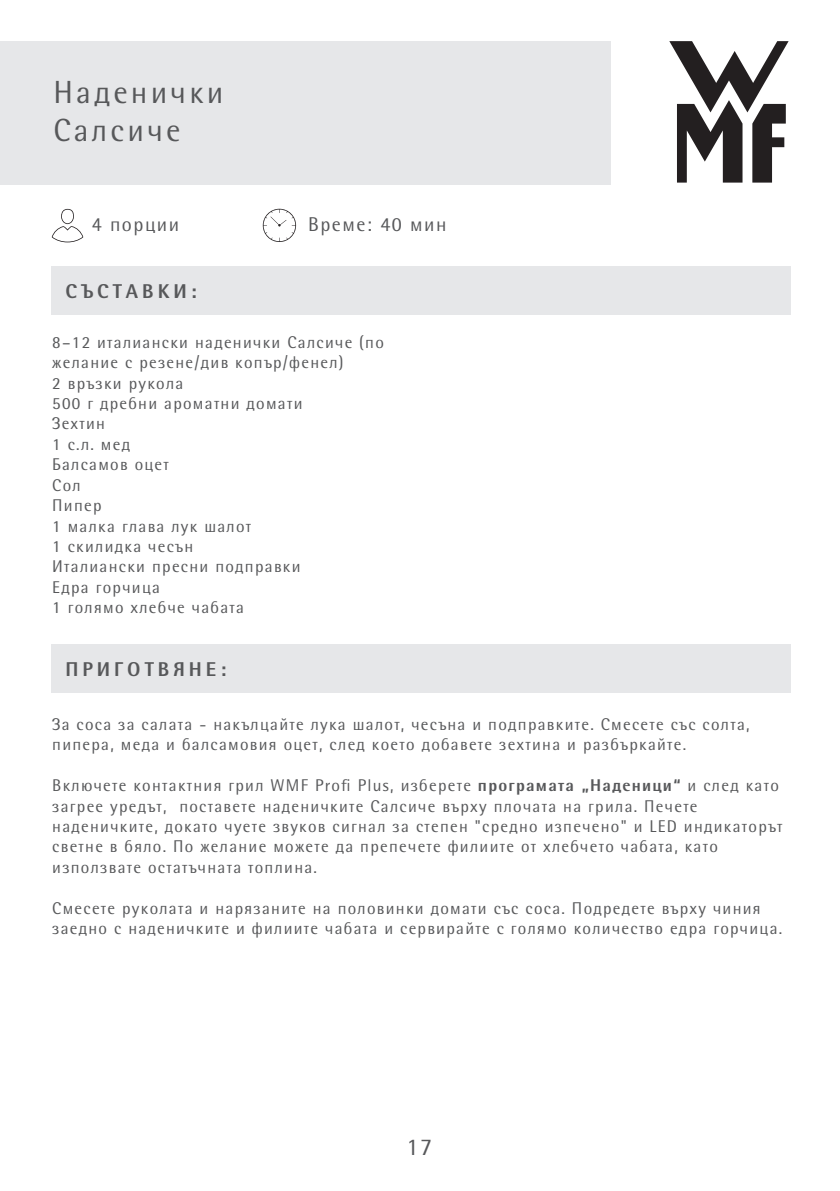
<style>
.page{position:relative;width:840px;height:1191px;background:#fff}
.page>*{position:absolute;margin:0;border:0;box-sizing:border-box;transform-origin:0 0}
.t1{font:32px/38.4px "WMF Rotis";letter-spacing:.1em;color:#57585a}
.t2{font:24px "WMF Rotis";color:#57585a}
.t3{font:700 20px "WMF Rotis";letter-spacing:.2em;color:#57585a}
.t4{font:20px "WMF Rotis";letter-spacing:.075em;color:#57585a}
.t5{font:17px/20.4px "WMF Rotis";letter-spacing:.075em;color:#57585a}
.s1{font-weight:700}
</style>
<div class="page">
<div style="left:0;top:41px;width:610px;height:144px;background:#e6e7e9"></div>
<svg style="left:669px;top:41px;width:119px;height:142px"></svg>
<div style="left:51px;top:266px;width:740px;height:48px;background:#e6e7e9"></div>
<svg style="left:263px;top:209px;width:33px;height:33px"></svg>
<svg style="left:52px;top:209px;width:31px;height:33px"></svg>
<div style="left:51px;top:644px;width:740px;height:48px;background:#e6e7e9"></div>
<h1 class="t1" style="left:53px;top:72px;width:171px">Наденички<br>Салсиче</h1>
<p class="t4" style="left:92px;top:212px;width:89px">4 порции</p>
<p class="t4" style="left:308px;top:212px;width:140px">Време: 40 мин</p>
<p class="t3" style="left:65px;top:279px;width:133px">СЪСТАВКИ:</p>
<p class="t5" style="left:52px;top:332px;width:333px">8–12 италиански наденички Салсиче (по желание с резене/див копър/фенел)<br>2 връзки рукола<br>500 г дребни ароматни домати<br>Зехтин<br>1 с.л. мед<br>Балсамов оцет<br>Сол<br>Пипер<br>1 малка глава лук шалот<br>1 скилидка чесън<br>Италиански пресни подправки<br>Едра горчица<br>1 голямо хлебче чабата</p>
<p class="t3" style="left:65px;top:657px;width:162px">ПРИГОТВЯНЕ:</p>
<p class="t5" style="left:52px;top:714px;width:698px">За соса за салата - накълцайте лука шалот, чесъна и подправките. Смесете със солта, пипера, меда и балсамовия оцет, след което добавете зехтина и разбъркайте.</p>
<p class="t5" style="left:52px;top:775px;width:731px">Включете контактния грил WMF Profi Plus, изберете <span class="s1">програмата „Наденици“</span> и след като загрее уредът, поставете наденичките Салсиче върху плочата на грила. Печете наденичките, докато чуете звуков сигнал за степен "средно изпечено" и LED индикаторът светне в бяло. По желание можете да препечете филиите от хлебчето чабата, като използвате остатъчната топлина.</p>
<p class="t5" style="left:52px;top:897px;width:731px">Смесете руколата и нарязаните на половинки домати със соса. Подредете върху чиния заедно с наденичките и филиите чабата и сервирайте с голямо количество едра горчица.</p>
<h2 class="t2" style="left:406px;top:1132px;width:27px">17</h2>
</div>
